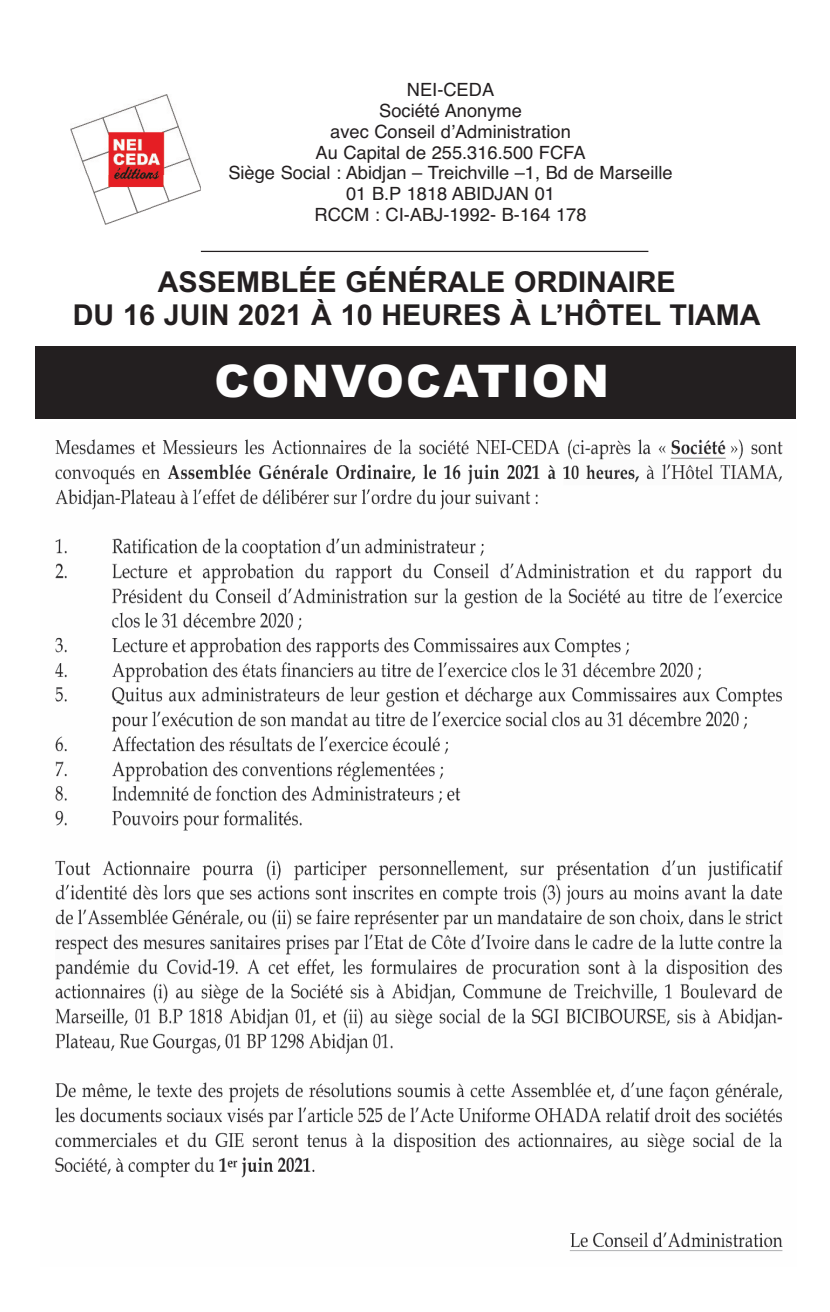
<style>
.page{position:relative;width:830px;height:1312px;background:#fff}
.page>*{position:absolute;margin:0;border:0;box-sizing:border-box;transform-origin:0 0}
.t1{font:900 45px "Arial";letter-spacing:.045em;color:#fff}
.t2{font:700 28.75px/32.5px "Arial";color:#231f20;text-align:center}
.t3{font:18.25px/20.8px "Helvetica";color:#231f20;text-align:center}
</style>
<div class="page">
<img style="left:55px;top:439px;width:728px;height:812px">
<div style="left:35px;top:347px;width:761px;height:72px;background:#231f20"></div>
<hr style="left:201px;top:251px;width:447px;height:1px;background:#231f20">
<img style="left:70px;top:94px;width:131px;height:131px">
<p class="t3" style="left:228px;top:79px;width:445px">NEI-CEDA<br>Société Anonyme<br>avec Conseil d’Administration<br>Au Capital de 255.316.500 FCFA<br>Siège Social : Abidjan – Treichville –1, Bd de Marseille<br>01 B.P 1818 ABIDJAN 01<br>RCCM : CI-ABJ-1992- B-164 178</p>
<h2 class="t2" style="left:73px;top:266px;width:689px">ASSEMBLÉE GÉNÉRALE ORDINAIRE<br>DU 16 JUIN 2021 À 10 HEURES À L’HÔTEL TIAMA</h2>
<h1 class="t1" style="left:214px;top:355px;width:395px">CONVOCATION</h1>
</div>
